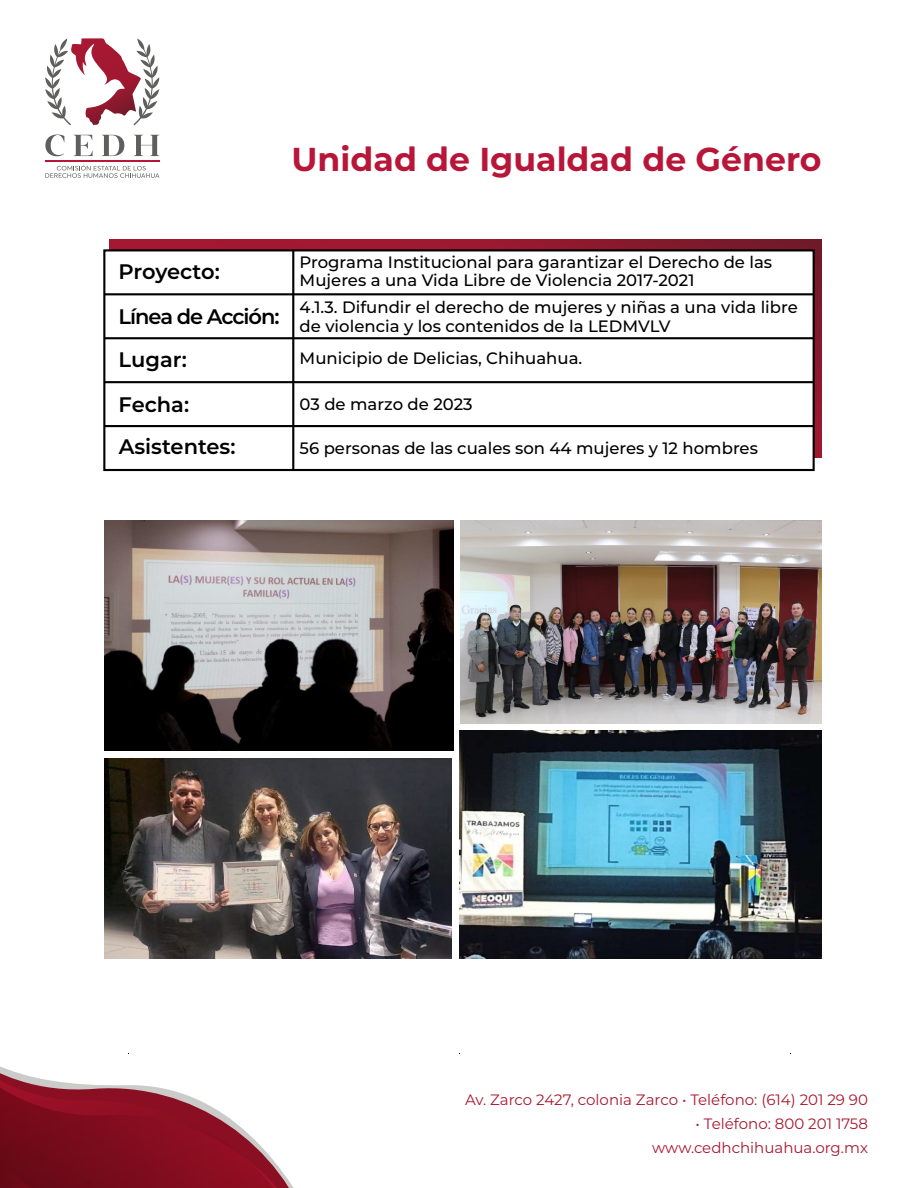
<style>
.page{position:relative;width:918px;height:1188px;background:#fff}
.page>*{position:absolute;margin:0;border:0;box-sizing:border-box;transform-origin:0 0}
.t1{font:700 33.15px "Montserrat";color:#b81639}
.t2{font:600 21px/45.3px "Montserrat";letter-spacing:-.05em;color:#000}
.t3{font:600 21px/44.5px "Montserrat";letter-spacing:-.015em;color:#000}
.t4{font:500 16.5px/18px "Montserrat";color:#000}
.t5{font:15px/24px "Montserrat";color:#a81830;text-align:right}
</style>
<div class="page">
<svg style="left:45px;top:135px;width:19px;height:21px"></svg>
<svg style="left:74px;top:135px;width:19px;height:21px"></svg>
<svg style="left:102px;top:135px;width:22px;height:21px"></svg>
<svg style="left:134px;top:135px;width:25px;height:21px"></svg>
<svg style="left:45px;top:38px;width:114px;height:88px"></svg>
<hr style="left:45px;top:161px;width:114px;height:1px;background:#b81639">
<svg style="left:45px;top:165px;width:114px;height:13px"></svg>
<svg style="left:0;top:1053px;width:294px;height:135px"></svg>
<img style="left:104px;top:520px;width:349px;height:230px">
<img style="left:460px;top:521px;width:361px;height:202px">
<svg style="left:110px;top:239px;width:712px;height:219px;background:#91192e"></svg>
<div style="left:103px;top:249px;width:712px;height:222px;background:#fff;border:2px solid #000"></div>
<hr style="left:104px;top:425px;width:710px;height:2px;background:#000">
<hr style="left:104px;top:381px;width:710px;height:2px;background:#000">
<hr style="left:104px;top:337px;width:710px;height:2px;background:#000">
<hr style="left:104px;top:293px;width:710px;height:2px;background:#000">
<hr style="left:292px;top:250px;width:2px;height:220px;background:#000">
<img style="left:459px;top:730px;width:362px;height:228px">
<img style="left:104px;top:759px;width:348px;height:199px">
<h1 class="t1" style="left:292px;top:136px;width:532px">Unidad de Igualdad de Género</h1>
<p class="t2" style="left:119px;top:248px;width:162px">Proyecto:<br>Línea de Acción:</p>
<p class="t3" style="left:119px;top:336px;width:72px">Lugar:<br>Fecha:</p>
<p class="t3" style="left:119px;top:423px;width:118px">Asistentes:</p>
<p class="t4" style="left:300px;top:253px;width:474px">Programa Institucional para garantizar el Derecho de las<br>Mujeres a una Vida Libre de Violencia 2017-2021</p>
<p class="t4" style="left:300px;top:296px;width:500px;line-height:19.8px">4.1.3. Difundir el derecho de mujeres y niñas a una vida libre de violencia y los contenidos de la LEDMVLV</p>
<p class="t4" style="left:300px;top:349px;width:284px">Municipio de Delicias, Chihuahua.</p>
<p class="t4" style="left:300px;top:395px;width:175px">03 de marzo de 2023</p>
<p class="t4" style="left:300px;top:438px;width:460px">56 personas de las cuales son 44 mujeres y 12 hombres</p>
<p class="t5" style="left:465px;top:1088px;width:405px">Av. Zarco 2427, colonia Zarco • Teléfono: (614) 201 29 90</p>
<p class="t5" style="left:652px;top:1112px;width:217px">• Teléfono: 800 201 1758 www.cedhchihuahua.org.mx</p>
</div>
